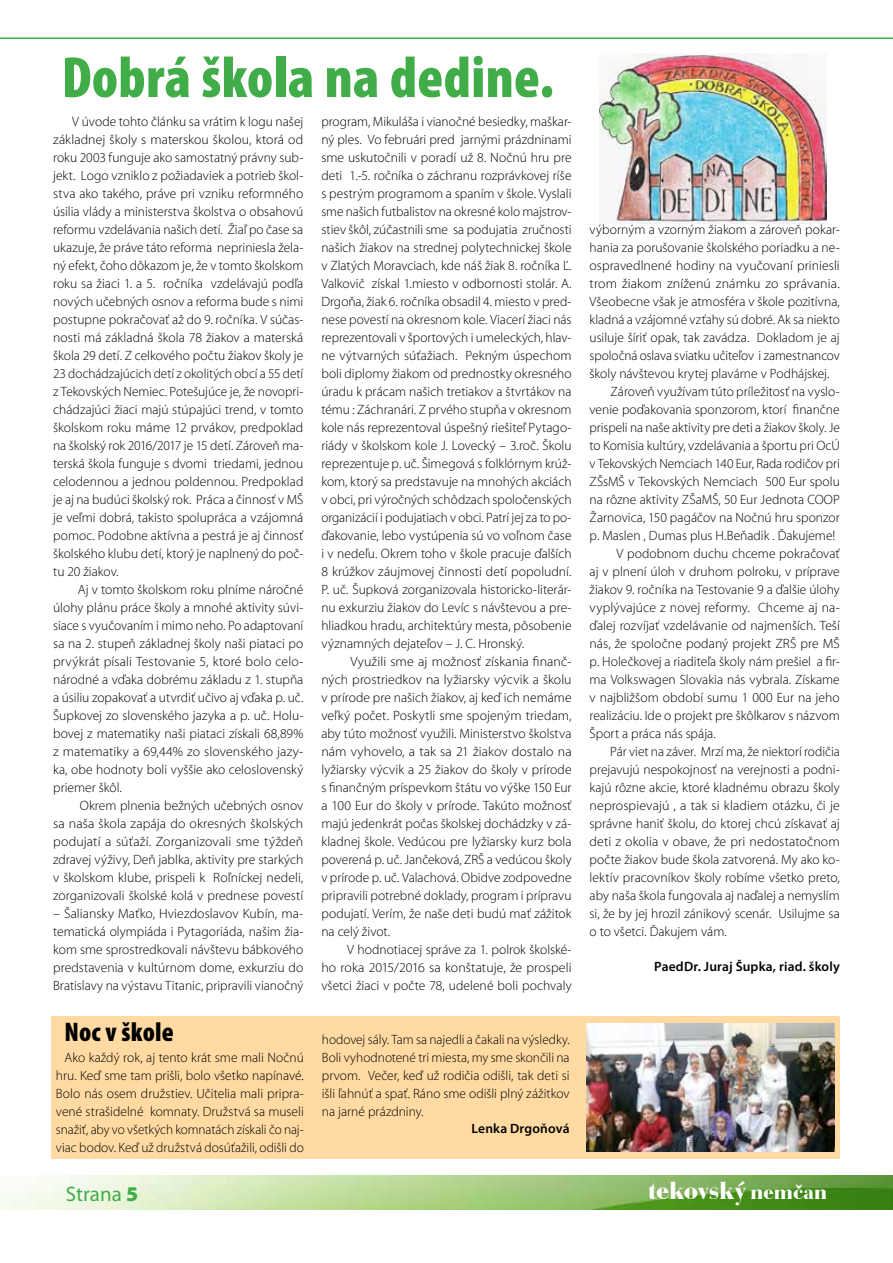
<style>
.page{position:relative;width:893px;height:1263px;background:#fff}
.page>*{position:absolute;margin:0;border:0;box-sizing:border-box;transform-origin:0 0}
.t1{font:900 condensed 58.5px "Mini Pro";letter-spacing:.005em;color:#41ad49}
.t2{font:900 condensed 27px "Mini Pro";letter-spacing:.01em;color:#000}
.t3{font:900 25.5px "Bauer Bodoni BT";color:#fff}
.t4{font:21px "Mini Pro";color:#41ad49}
.t5{font:300 13.5px/18px "Mini Pro";color:#000;text-align:justify}
.t6{font:600 13.5px "Mini Pro";letter-spacing:.015em;color:#000}
.s1{font-weight:900}
.s2{font-size:21px}
</style>
<div class="page">
<img style="left:0;top:1176px;width:893px;height:34px">
<hr style="left:0;top:38px;width:893px;height:1px;background:#41ad49">
<img style="left:600px;top:53px;width:226px;height:170px">
<div style="left:52px;top:1016px;width:788px;height:143px;background:#ffdaa2"></div>
<img style="left:586px;top:1024px;width:248px;height:127px">
<h1 class="t1" style="left:62px;top:45px;width:494px">Dobrá škola na dedine.</h1>
<p class="t5" style="left:53px;top:113px;width:252px;text-indent:19px">V úvode tohto článku sa vrátim k logu našej základnej školy s materskou školou, ktorá od roku 2003 funguje ako samostatný právny sub&shy;jekt. Logo vzniklo z požiadaviek a potrieb škol&shy;stva ako takého, práve pri vzniku reformného úsilia vlády a ministerstva školstva o obsahovú reformu vzdelávania našich detí. Žiaľ po čase sa ukazuje, že práve táto reforma nepriniesla žela&shy;ný efekt, čoho dôkazom je, že v tomto školskom roku sa žiaci 1. a 5. ročníka vzdelávajú podľa nových učebných osnov a reforma bude s nimi postupne pokračovať až do 9. ročníka. V súčas&shy;nosti má základná škola 78 žiakov a materská škola 29 detí. Z celkového počtu žiakov školy je 23 dochádzajúcich detí z okolitých obcí a 55 detí z Tekovských Nemiec. Potešujúce je, že novopri&shy;chádzajúci žiaci majú stúpajúci trend, v tomto školskom roku máme 12 prvákov, predpoklad na školský rok 2016/2017 je 15 detí. Zároveň ma&shy;terská škola funguje s dvomi triedami, jednou celodennou a jednou poldennou. Predpoklad je aj na budúci školský rok. Práca a činnosť v MŠ je veľmi dobrá, takisto spolupráca a vzájomná pomoc. Podobne aktívna a pestrá je aj činnosť školského klubu detí, ktorý je naplnený do poč&shy;tu 20 žiakov.</p>
<p class="t5" style="left:53px;top:581px;width:252px;text-indent:25px">Aj v tomto školskom roku plníme náročné úlohy plánu práce školy a mnohé aktivity súvi&shy;siace s vyučovaním i mimo neho. Po adaptovaní sa na 2. stupeň základnej školy naši piataci po prvýkrát písali Testovanie 5, ktoré bolo celo&shy;národné a vďaka dobrému základu z 1. stupňa a úsiliu zopakovať a utvrdiť učivo aj vďaka p. uč.<br>Šupkovej zo slovenského jazyka a p. uč. Holu&shy;bovej z matematiky naši piataci získali 68,89% z matematiky a 69,44% zo slovenského jazy&shy;ka, obe hodnoty boli vyššie ako celoslovenský priemer škôl.</p>
<p class="t5" style="left:53px;top:797px;width:252px;text-indent:27px">Okrem plnenia bežných učebných osnov sa naša škola zapája do okresných školských podujatí a súťaží. Zorganizovali sme týždeň zdravej výživy, Deň jablka, aktivity pre starkých v školskom klube, prispeli k Roľníckej nedeli, zorganizovali školské kolá v prednese povestí</p>
<p class="t5" style="left:53px;top:905px;width:252px">– Šaliansky Maťko, Hviezdoslavov Kubín, ma&shy;tematická olympiáda i Pytagoriáda, našim žia&shy;kom sme sprostredkovali návštevu bábkového predstavenia v kultúrnom dome, exkurziu do Bratislavy na výstavu Titanic, pripravili vianočný</p>
<h2 class="t2" style="left:64px;top:1017px;width:111px">Noc v škole</h2>
<p class="t5" style="left:56px;top:1049px;width:249px;text-indent:9px">Ako každý rok, aj tento krát sme mali Nočnú hru. Keď sme tam prišli, bolo všetko napínavé.<br>Bolo nás osem družstiev. Učitelia mali pripra&shy;vené strašidelné komnaty. Družstvá sa museli snažiť, aby vo všetkých komnatách získali čo naj&shy;viac bodov. Keď už družstvá dosúťažili, odišli do</p>
<p class="t5" style="left:321px;top:113px;width:252px">program, Mikuláša i vianočné besiedky, maškar&shy;ný ples. Vo februári pred jarnými prázdninami sme uskutočnili v poradí už 8. Nočnú hru pre deti 1.-5. ročníka o záchranu rozprávkovej ríše s pestrým programom a spaním v škole. Vyslali sme našich futbalistov na okresné kolo majstrov&shy;stiev škôl, zúčastnili sme sa podujatia zručnosti našich žiakov na strednej polytechnickej škole v Zlatých Moravciach, kde náš žiak 8. ročníka Ľ.<br>Valkovič získal 1.miesto v odbornosti stolár. A.<br>Drgoňa, žiak 6. ročníka obsadil 4. miesto v pred&shy;nese povestí na okresnom kole. Viacerí žiaci nás reprezentovali v športových i umeleckých, hlav&shy;ne výtvarných súťažiach. Pekným úspechom boli diplomy žiakom od prednostky okresného úradu k prácam našich tretiakov a štvrtákov na tému : Záchranári. Z prvého stupňa v okresnom kole nás reprezentoval úspešný riešiteľ Pytago&shy;riády v školskom kole J. Lovecký – 3.roč. Školu reprezentuje p. uč. Šimegová s folklórnym krúž&shy;kom, ktorý sa predstavuje na mnohých akciách v obci, pri výročných schôdzach spoločenských organizácií i podujatiach v obci. Patrí jej za to po&shy;ďakovanie, lebo vystúpenia sú vo voľnom čase i v nedeľu. Okrem toho v škole pracuje ďalších 8 krúžkov záujmovej činnosti detí popoludní.<br>P. uč. Šupková zorganizovala historicko-literár&shy;nu exkurziu žiakov do Levíc s návštevou a pre&shy;hliadkou hradu, architektúry mesta, pôsobenie významných dejateľov – J. C. Hronský.</p>
<p class="t5" style="left:321px;top:653px;width:252px;text-indent:29px">Využili sme aj možnosť získania finanč&shy;ných prostriedkov na lyžiarsky výcvik a školu v prírode pre našich žiakov, aj keď ich nemáme veľký počet. Poskytli sme spojeným triedam, aby túto možnosť využili. Ministerstvo školstva nám vyhovelo, a tak sa 21 žiakov dostalo na lyžiarsky výcvik a 25 žiakov do školy v prírode s finančným príspevkom štátu vo výške 150 Eur a 100 Eur do školy v prírode. Takúto možnosť majú jedenkrát počas školskej dochádzky v zá&shy;kladnej škole. Vedúcou pre lyžiarsky kurz bola poverená p. uč. Jančeková, ZRŠ a vedúcou školy v prírode p. uč. Valachová. Obidve zodpovedne pripravili potrebné doklady, program i prípravu podujatí. Verím, že naše deti budú mať zážitok na celý život.</p>
<p class="t5" style="left:321px;top:941px;width:252px;text-indent:26px">V hodnotiacej správe za 1. polrok školské&shy;ho roka 2015/2016 sa konštatuje, že prospeli všetci žiaci v počte 78, udelené boli pochvaly</p>
<p class="t5" style="left:322px;top:1031px;width:249px">hodovej sály. Tam sa najedli a čakali na výsledky.<br>Boli vyhodnotené tri miesta, my sme skončili na prvom. Večer, keď už rodičia odišli, tak deti si išli ľahnúť a spať. Ráno sme odišli plný zážitkov na jarné prázdniny.</p>
<p class="t6" style="left:471px;top:1120px;width:100px">Lenka Drgoňová</p>
<p class="t5" style="left:590px;top:221px;width:252px">výborným a vzorným žiakom a zároveň pokar-</p>
<p class="t5" style="left:590px;top:239px;width:252px">hania za porušovanie školského poriadku a ne-</p>
<p class="t5" style="left:590px;top:257px;width:252px">ospravedlnené hodiny na vyučovaní priniesli</p>
<p class="t5" style="left:590px;top:275px;width:252px">trom žiakom zníženú známku zo správania.</p>
<p class="t5" style="left:590px;top:293px;width:252px">Všeobecne však je atmosféra v škole pozitívna,</p>
<p class="t5" style="left:590px;top:311px;width:252px">kladná a vzájomné vzťahy sú dobré. Ak sa niekto</p>
<p class="t5" style="left:590px;top:329px;width:252px">usiluje šíriť opak, tak zavádza. Dokladom je aj</p>
<p class="t5" style="left:590px;top:347px;width:252px">spoločná oslava sviatku učiteľov i zamestnancov</p>
<p class="t5" style="left:590px;top:365px;width:241px">školy návštevou krytej plavárne v Podhájskej.</p>
<p class="t5" style="left:611px;top:383px;width:231px">Zároveň využívam túto príležitosť na vyslo-</p>
<p class="t5" style="left:590px;top:401px;width:252px">venie poďakovania sponzorom, ktorí finančne</p>
<p class="t5" style="left:590px;top:419px;width:252px">prispeli na naše aktivity pre deti a žiakov školy. Je</p>
<p class="t5" style="left:590px;top:437px;width:252px">to Komisia kultúry, vzdelávania a športu pri OcÚ</p>
<p class="t5" style="left:590px;top:455px;width:252px">v Tekovských Nemciach 140 Eur, Rada rodičov pri</p>
<p class="t5" style="left:590px;top:473px;width:252px">ZŠsMŠ v Tekovských Nemciach 500 Eur spolu</p>
<p class="t5" style="left:590px;top:491px;width:252px">na rôzne aktivity ZŠaMŠ, 50 Eur Jednota COOP</p>
<p class="t5" style="left:590px;top:509px;width:252px">Žarnovica, 150 pagáčov na Nočnú hru sponzor</p>
<p class="t5" style="left:590px;top:527px;width:247px">p. Maslen , Dumas plus H.Beňadik . Ďakujeme!</p>
<p class="t5" style="left:616px;top:545px;width:225px">V podobnom duchu chceme pokračovať</p>
<p class="t5" style="left:590px;top:563px;width:252px">aj v plnení úloh v druhom polroku, v príprave</p>
<p class="t5" style="left:590px;top:581px;width:252px">žiakov 9. ročníka na Testovanie 9 a ďalšie úlohy</p>
<p class="t5" style="left:590px;top:599px;width:252px">vyplývajúce z novej reformy. Chceme aj na-</p>
<p class="t5" style="left:590px;top:617px;width:252px">ďalej rozvíjať vzdelávanie od najmenších. Teší</p>
<p class="t5" style="left:590px;top:635px;width:252px">nás, že spoločne podaný projekt ZRŠ pre MŠ</p>
<p class="t5" style="left:590px;top:653px;width:252px">p. Holečkovej a riaditeľa školy nám prešiel a fir-</p>
<p class="t5" style="left:590px;top:671px;width:252px">ma Volkswagen Slovakia nás vybrala. Získame</p>
<p class="t5" style="left:590px;top:689px;width:252px">v najbližšom období sumu 1 000 Eur na jeho</p>
<p class="t5" style="left:590px;top:707px;width:252px">realizáciu. Ide o projekt pre škôlkarov s názvom</p>
<p class="t5" style="left:590px;top:725px;width:128px">Šport a práca nás spája.</p>
<p class="t5" style="left:610px;top:743px;width:231px">Pár viet na záver. Mrzí ma, že niektorí rodičia</p>
<p class="t5" style="left:590px;top:761px;width:252px">prejavujú nespokojnosť na verejnosti a podni-</p>
<p class="t5" style="left:590px;top:779px;width:252px">kajú rôzne akcie, ktoré kladnému obrazu školy</p>
<p class="t5" style="left:590px;top:797px;width:252px">neprospievajú , a tak si kladiem otázku, či je</p>
<p class="t5" style="left:590px;top:815px;width:252px">správne haniť školu, do ktorej chcú získavať aj</p>
<p class="t5" style="left:590px;top:833px;width:252px">deti z okolia v obave, že pri nedostatočnom</p>
<p class="t5" style="left:590px;top:851px;width:252px">počte žiakov bude škola zatvorená. My ako ko-</p>
<p class="t5" style="left:590px;top:869px;width:252px">lektív pracovníkov školy robíme všetko preto,</p>
<p class="t5" style="left:590px;top:887px;width:252px">aby naša škola fungovala aj naďalej a nemyslím</p>
<p class="t5" style="left:590px;top:905px;width:252px">si, že by jej hrozil zánikový scenár. Usilujme sa</p>
<p class="t5" style="left:590px;top:923px;width:139px">o to všetci. Ďakujem vám.</p>
<p class="t6" style="left:654px;top:958px;width:187px">PaedDr. Juraj Šupka, riad. školy</p>
<h3 class="t4" style="left:66px;top:1182px;width:74px">Strana <span class="s1">5</span></h3>
<h3 class="t3" style="left:648px;top:1175px;width:180px">tekovský <span class="s2">nemčan</span></h3>
</div>
